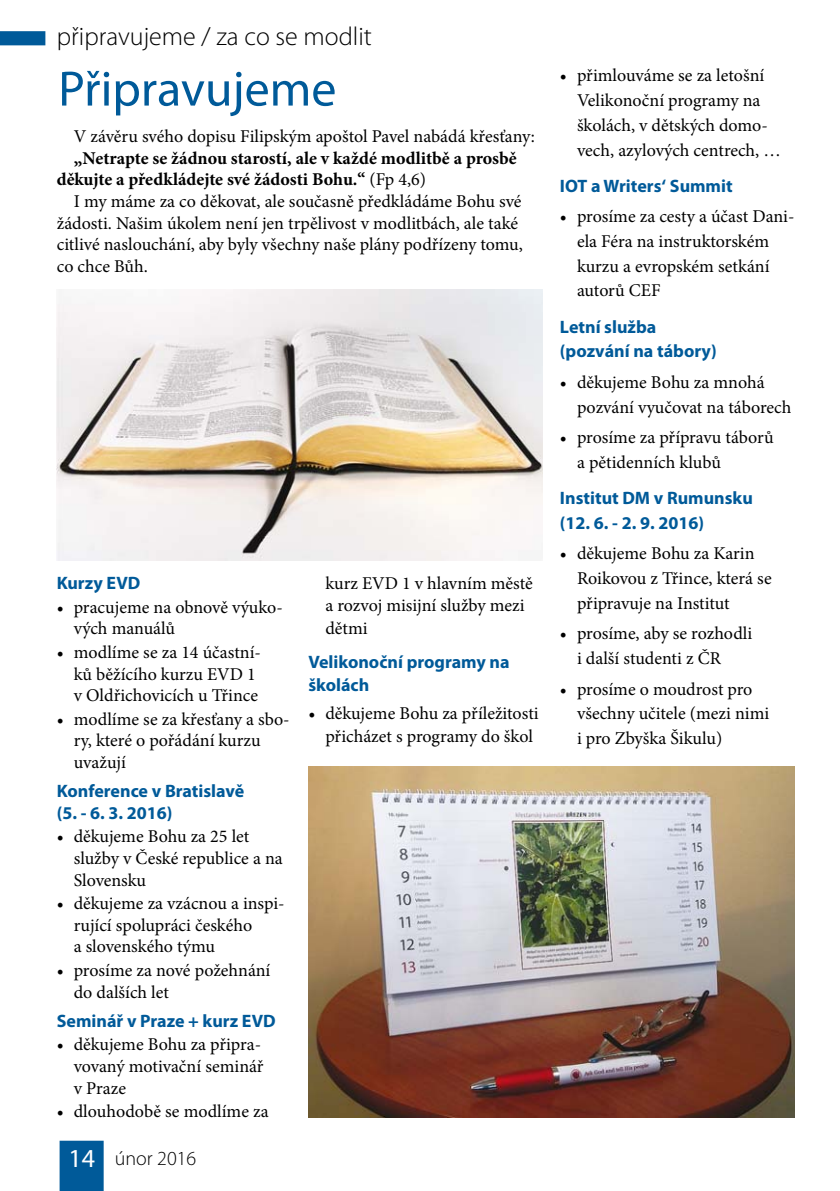
<style>
.page{position:relative;width:840px;height:1191px;background:#fff}
.page>*{position:absolute;margin:0;border:0;box-sizing:border-box;transform-origin:0 0}
.t1{font:50px "Myriad Pro";color:#005a99}
.t2{font:300 26px "Myriad Pro";color:#000}
.t3{font:300 20px "Myriad Pro";color:#000}
.t4{font:18px/21.6px "Minion Pro";color:#000}
.t5{font:700 18px/24.8px "Myriad Pro";color:#005a99}
.t6{font:700 18px/21.6px "Minion Pro";color:#000}
.s1{font-weight:400}
.s2{font-weight:400;font-size:26px;color:#fff}
</style>
<div class="page">
<div style="left:60px;top:1140px;width:44px;height:51px;background:#005a99"></div>
<svg style="left:0;top:31px;width:45px;height:14px"></svg>
<img style="left:57px;top:289px;width:485px;height:271px">
<img style="left:308px;top:766px;width:486px;height:351px">
<h2 class="t2" style="left:57px;top:27px;width:316px">připravujeme / za co se modlit</h2>
<h1 class="t1" style="left:58px;top:70px;width:279px">Připravujeme</h1>
<p class="t4" style="left:74px;top:127px;width:462px">V závěru svého dopisu Filipským apoštol Pavel nabádá křesťany:</p>
<p class="t6" style="left:57px;top:149px;width:461px;text-indent:17px">„Netrapte se žádnou starostí, ale v každé modlitbě a prosbě děkujte a předkládejte své žádosti Bohu.“ <span class="s1">(Fp 4,6)</span></p>
<p class="t4" style="left:57px;top:192px;width:467px;text-indent:17px">I my máme za co děkovat, ale současně předkládáme Bohu své žádosti. Našim úkolem není jen trpělivost v modlitbách, ale také citlivé naslouchání, aby byly všechny naše plány podřízeny tomu, co chce Bůh.</p>
<p class="t5" style="left:57px;top:572px;width:85px">Kurzy EVD</p>
<p class="t4" style="left:74px;top:598px;width:210px;text-indent:-17px">• pracujeme na obnově výuko&shy;vých manuálů</p>
<p class="t4" style="left:74px;top:643px;width:188px;text-indent:-17px">• modlíme se za 14 účastní&shy;ků běžícího kurzu EVD 1 v Oldřichovicích u Třince</p>
<p class="t4" style="left:74px;top:709px;width:217px;text-indent:-17px">• modlíme se za křesťany a sbo&shy;ry, které o pořádání kurzu uvažují</p>
<p class="t5" style="left:57px;top:782px;width:189px;line-height:21.6px">Konference v Bratislavě (5. - 6. 3. 2016)</p>
<p class="t4" style="left:74px;top:827px;width:210px;text-indent:-17px">• děkujeme Bohu za 25 let služby v České republice a na<br>Slovensku</p>
<p class="t4" style="left:74px;top:894px;width:212px;text-indent:-17px">• děkujeme za vzácnou a inspi&shy;rující spolupráci českého<br>a slovenského týmu</p>
<p class="t4" style="left:74px;top:961px;width:198px;text-indent:-17px">• prosíme za nové požehnání do dalších let</p>
<p class="t5" style="left:57px;top:1010px;width:220px">Seminář v Praze + kurz EVD</p>
<p class="t4" style="left:74px;top:1035px;width:191px;text-indent:-17px">• děkujeme Bohu za připra&shy;vovaný motivační seminář v Praze</p>
<p class="t4" style="left:57px;top:1102px;width:213px">• dlouhodobě se modlíme za</p>
<p class="t3" style="left:68px;top:1150px;width:129px"><span class="s2">14</span> únor 2016</p>
<p class="t4" style="left:325px;top:573px;width:209px;line-height:22.6px">kurz EVD 1 v hlavním městě a rozvoj misijní služby mezi dětmi</p>
<p class="t5" style="left:308px;top:652px;width:202px;line-height:22.6px">Velikonoční programy na školách</p>
<p class="t4" style="left:325px;top:703px;width:215px;line-height:22.6px;text-indent:-17px">• děkujeme Bohu za příležitosti přicházet s programy do škol</p>
<p class="t4" style="left:576px;top:65px;width:205px;line-height:24.8px;text-indent:-17px">• přimlouváme se za letošní<br>Velikonoční programy na školách, v dětských domo&shy;vech, azylových centrech, …</p>
<p class="t5" style="left:559px;top:175px;width:174px">IOT a Writers‘ Summit</p>
<p class="t4" style="left:576px;top:205px;width:219px;line-height:24.8px;text-indent:-17px">• prosíme za cesty a účast Dani&shy;ela Féra na instruktorském kurzu a evropském setkání autorů CEF</p>
<p class="t5" style="left:559px;top:316px;width:158px">Letní služba (pozvání na tábory)</p>
<p class="t4" style="left:576px;top:371px;width:216px;line-height:24.8px;text-indent:-17px">• děkujeme Bohu za mnohá pozvání vyučovat na táborech</p>
<p class="t4" style="left:576px;top:426px;width:198px;line-height:24.8px;text-indent:-17px">• prosíme za přípravu táborů a pětidenních klubů</p>
<p class="t5" style="left:559px;top:487px;width:194px">Institut DM v Rumunsku (12. 6. - 2. 9. 2016)</p>
<p class="t4" style="left:576px;top:542px;width:196px;line-height:24.8px;text-indent:-17px">• děkujeme Bohu za Karin<br>Roikovou z Třince, která se připravuje na Institut</p>
<p class="t4" style="left:576px;top:622px;width:177px;line-height:24.8px;text-indent:-17px">• prosíme, aby se rozhodli i další studenti z ČR</p>
<p class="t4" style="left:576px;top:678px;width:194px;line-height:24.8px;text-indent:-17px">• prosíme o moudrost pro všechny učitele (mezi nimi i pro Zbyška Šikulu)</p>
</div>
